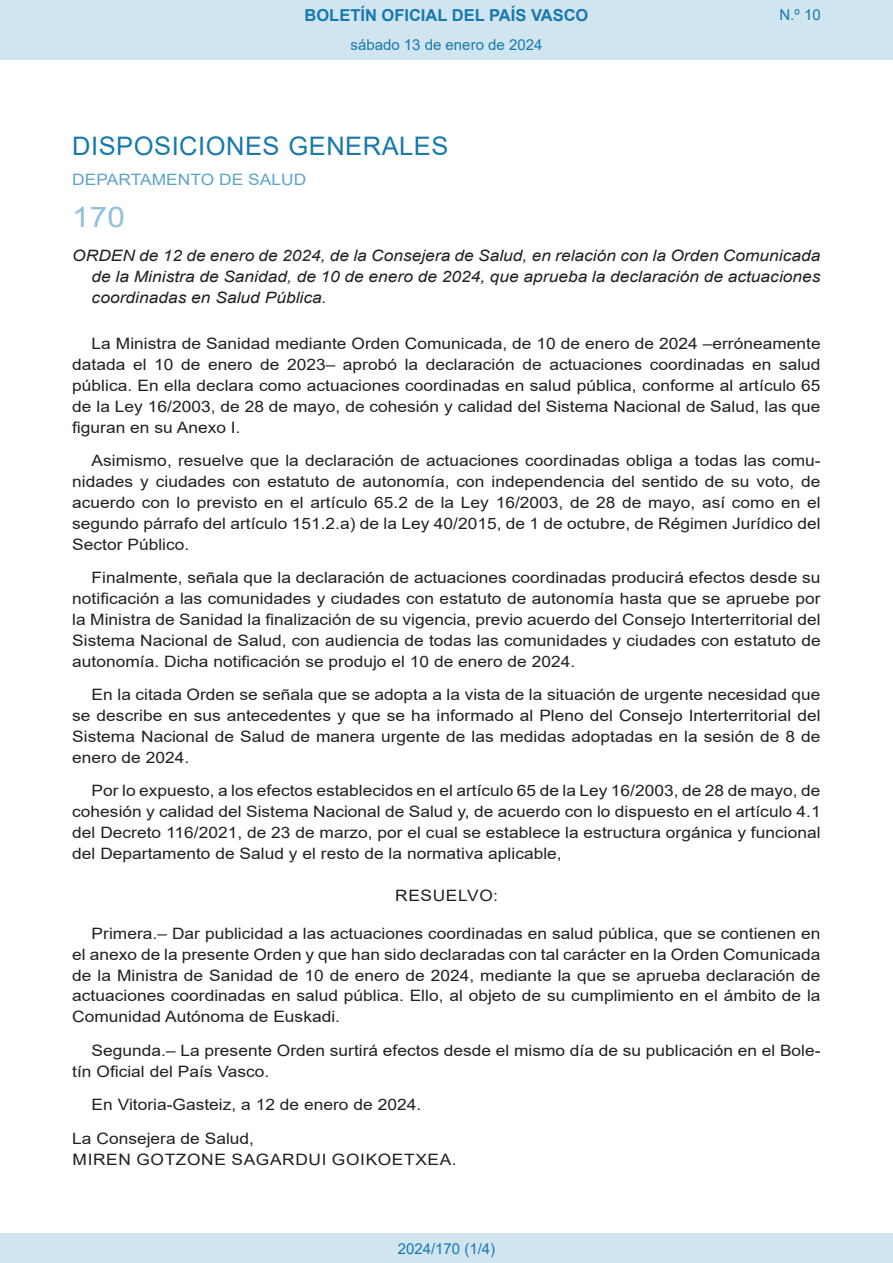
<style>
.page{position:relative;width:893px;height:1263px;background:#fff}
.page>*{position:absolute;margin:0;border:0;box-sizing:border-box;transform-origin:0 0}
.BOPVOrden{font:28.5px "Arial";color:#90c0db;scale:1.11 1}
.BOPVSeccion{font:25.5px "Arial";letter-spacing:.02em;color:#1879ad}
.t1{font:700 16.5px "Arial";color:#1879ad}
.BOPVDetalle{font:15.6px/20.9px "Arial";color:#231f20;text-align:justify;scale:1.11 1}
.BOPVTitulo{font:italic 15.6px/20.9px "Arial";color:#231f20;text-align:justify;scale:1.11 1}
.BOPVFirmaLugFec{font:15.6px "Arial";color:#231f20;scale:1.11 1}
.BOPVFirmaNombre{font:15.6px "Arial";letter-spacing:.035em;color:#231f20;scale:1.11 1}
.BOPVOrganismo{font:15.6px "Arial";letter-spacing:.005em;color:#5ea4ca;scale:1.11 1}
.BOPVFirmaPuesto{font:15.6px "Arial";color:#231f20;scale:1.11 1}
.BOPVClave{font:15.6px "Arial";letter-spacing:.035em;color:#231f20;scale:1.11 1}
.Paginacion_Centro{font:15px "Arial";color:#1879ad}
</style>
<div class="page">
<div style="left:0;top:0;width:893px;height:60px;background:#d0e5f0"></div>
<div style="left:0;top:1233px;width:893px;height:30px;background:#d0e5f0"></div>
<p class="t1" style="left:305px;top:3px;width:285px">BOLETÍN OFICIAL DEL PAÍS VASCO</p>
<p class="Paginacion_Centro" style="left:351px;top:35px;width:193px">sábado 13 de enero de 2024</p>
<p class="Paginacion_Centro" style="left:779px;top:5px;width:43px">N.º 10</p>
<p class="BOPVSeccion" style="left:72px;top:128px;width:378px">DISPOSICIONES GENERALES</p>
<p class="BOPVOrganismo" style="left:72px;top:168px;width:212px">DEPARTAMENTO DE SALUD</p>
<p class="BOPVOrden" style="left:72px;top:198px;width:49px">170</p>
<p class="BOPVTitulo" style="left:92px;top:245px;width:658px;text-indent:-19px">ORDEN de 12 de enero de 2024, de la Consejera de Salud, en relación con la Orden Comunicada de la Ministra de Sanidad, de 10 de enero de 2024, que aprueba la declaración de actuaciones coordinadas en Salud Pública.</p>
<p class="BOPVDetalle" style="left:72px;top:333px;width:676px;text-indent:19px">La Ministra de Sanidad mediante Orden Comunicada, de 10 de enero de 2024 –erróneamente datada el 10 de enero de 2023– aprobó la declaración de actuaciones coordinadas en salud pública. En ella declara como actuaciones coordinadas en salud pública, conforme al artículo 65 de la Ley 16/2003, de 28 de mayo, de cohesión y calidad del Sistema Nacional de Salud, las que figuran en su Anexo I.</p>
<p class="BOPVDetalle" style="left:72px;top:450px;width:676px;text-indent:19px">Asimismo, resuelve que la declaración de actuaciones coordinadas obliga a todas las comu&shy;nidades y ciudades con estatuto de autonomía, con independencia del sentido de su voto, de acuerdo con lo previsto en el artículo 65.2 de la Ley 16/2003, de 28 de mayo, así como en el segundo párrafo del artículo 151.2.a) de la Ley 40/2015, de 1 de octubre, de Régimen Jurídico del Sector Público.</p>
<p class="BOPVDetalle" style="left:72px;top:567px;width:676px;text-indent:19px">Finalmente, señala que la declaración de actuaciones coordinadas producirá efectos desde su notificación a las comunidades y ciudades con estatuto de autonomía hasta que se apruebe por la Ministra de Sanidad la finalización de su vigencia, previo acuerdo del Consejo Interterritorial del Sistema Nacional de Salud, con audiencia de todas las comunidades y ciudades con estatuto de autonomía. Dicha notificación se produjo el 10 de enero de 2024.</p>
<p class="BOPVDetalle" style="left:72px;top:684px;width:676px;text-indent:19px">En la citada Orden se señala que se adopta a la vista de la situación de urgente necesidad que se describe en sus antecedentes y que se ha informado al Pleno del Consejo Interterritorial del Sistema Nacional de Salud de manera urgente de las medidas adoptadas en la sesión de 8 de enero de 2024.</p>
<p class="BOPVDetalle" style="left:72px;top:780px;width:676px;text-indent:19px">Por lo expuesto, a los efectos establecidos en el artículo 65 de la Ley 16/2003, de 28 de mayo, de cohesión y calidad del Sistema Nacional de Salud y, de acuerdo con lo dispuesto en el artículo 4.1 del Decreto 116/2021, de 23 de marzo, por el cual se establece la estructura orgánica y funcional del Departamento de Salud y el resto de la normativa aplicable,</p>
<p class="BOPVClave" style="left:395px;top:885px;width:94px">RESUELVO:</p>
<p class="BOPVDetalle" style="left:72px;top:923px;width:676px;text-indent:19px">Primera.– Dar publicidad a las actuaciones coordinadas en salud pública, que se contienen en el anexo de la presente Orden y que han sido declaradas con tal carácter en la Orden Comunicada de la Ministra de Sanidad de 10 de enero de 2024, mediante la que se aprueba declaración de actuaciones coordinadas en salud pública. Ello, al objeto de su cumplimiento en el ámbito de la Comunidad Autónoma de Euskadi.</p>
<p class="BOPVDetalle" style="left:72px;top:1040px;width:676px;text-indent:19px">Segunda.– La presente Orden surtirá efectos desde el mismo día de su publicación en el Bole&shy;tín Oficial del País Vasco.</p>
<p class="BOPVFirmaLugFec" style="left:92px;top:1094px;width:298px">En Vitoria-Gasteiz, a 12 de enero de 2024.</p>
<p class="BOPVFirmaPuesto" style="left:72px;top:1128px;width:165px">La Consejera de Salud,</p>
<p class="BOPVFirmaNombre" style="left:73px;top:1148px;width:347px">MIREN GOTZONE SAGARDUI GOIKOETXEA.</p>
<p class="Paginacion_Centro" style="left:398px;top:1238px;width:99px">2024/170 (1/4)</p>
</div>
